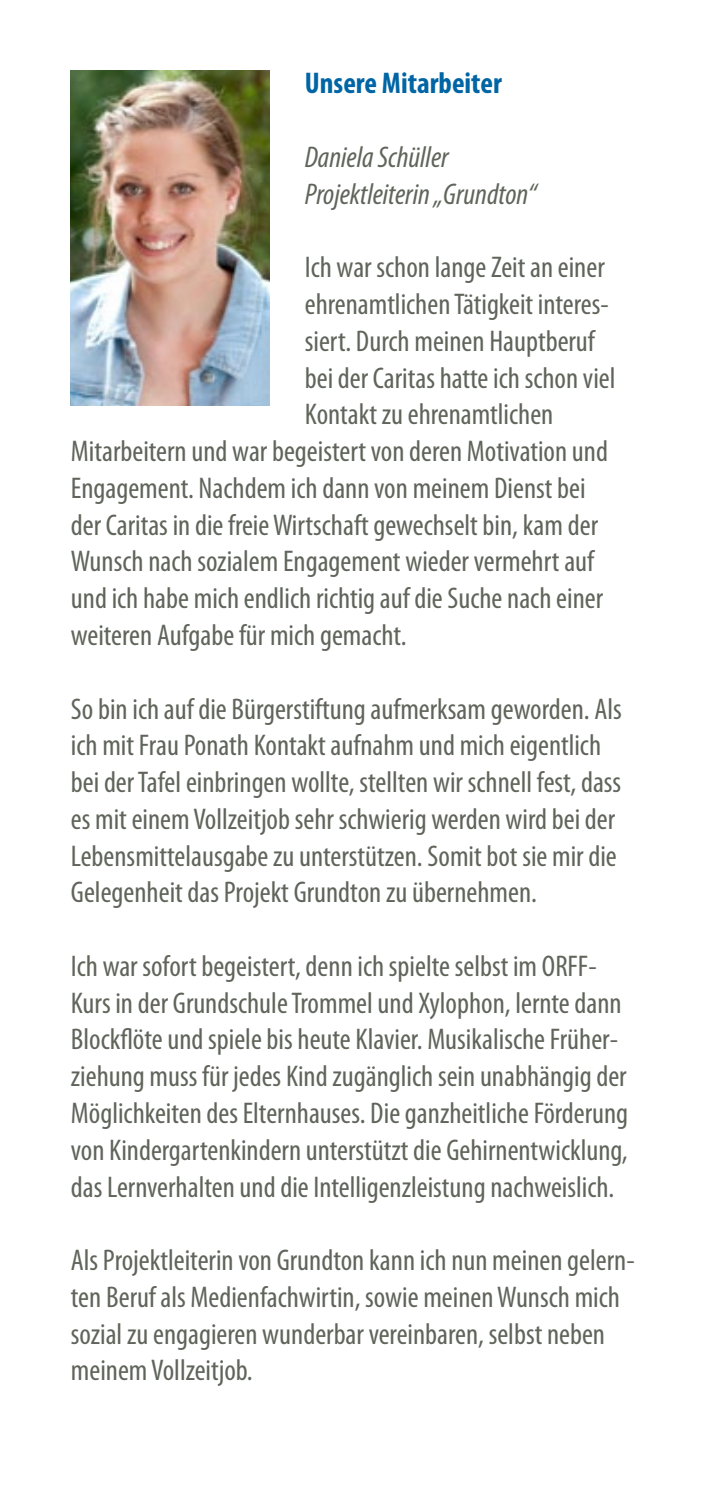
<style>
.page{position:relative;width:709px;height:1489px;background:#fff}
.page>*{position:absolute;margin:0;border:0;box-sizing:border-box;transform-origin:0 0}
.t1{font:condensed 30px/36.8px "Myriad Pro";color:#60655b}
.t2{font:italic condensed 30px "Myriad Pro";color:#60655b}
.t3{font:700 condensed 30px "Myriad Pro";color:#0065a4}
</style>
<div class="page">
<img style="left:71px;top:71px;width:198px;height:334px">
<p class="t3" style="left:305px;top:65px;width:198px">Unsere Mitarbeiter</p>
<p class="t2" style="left:305px;top:139px;width:145px">Daniela Schüller</p>
<p class="t2" style="left:305px;top:176px;width:234px">Projektleiterin „Grundton“</p>
<p class="t1" style="left:305px;top:248px;width:301px">Ich war schon lange Zeit an einer</p>
<p class="t1" style="left:305px;top:285px;width:305px">ehrenamtlichen Tätigkeit interes-</p>
<p class="t1" style="left:305px;top:322px;width:291px">siert. Durch meinen Hauptberuf</p>
<p class="t1" style="left:305px;top:359px;width:312px">bei der Caritas hatte ich schon viel</p>
<p class="t1" style="left:305px;top:395px;width:250px">Kontakt zu ehrenamtlichen</p>
<p class="t1" style="left:71px;top:432px;width:538px">Mitarbeitern und war begeistert von deren Motivation und</p>
<p class="t1" style="left:71px;top:469px;width:516px">Engagement. Nachdem ich dann von meinem Dienst bei</p>
<p class="t1" style="left:71px;top:506px;width:529px">der Caritas in die freie Wirtschaft gewechselt bin, kam der</p>
<p class="t1" style="left:71px;top:542px;width:524px">Wunsch nach sozialem Engagement wieder vermehrt auf</p>
<p class="t1" style="left:71px;top:579px;width:534px">und ich habe mich endlich richtig auf die Suche nach einer</p>
<p class="t1" style="left:71px;top:616px;width:337px">weiteren Aufgabe für mich gemacht.</p>
<p class="t1" style="left:71px;top:689px;width:552px">So bin ich auf die Bürgerstiftung aufmerksam geworden. Als ich mit Frau Ponath Kontakt aufnahm und mich eigentlich bei der Tafel einbringen wollte, stellten wir schnell fest, dass es mit einem Vollzeitjob sehr schwierig werden wird bei der Lebensmittelausgabe zu unterstützen. Somit bot sie mir die Gelegenheit das Projekt Grundton zu übernehmen.</p>
<p class="t1" style="left:71px;top:947px;width:559px">Ich war sofort begeistert, denn ich spielte selbst im ORFF-Kurs in der Grundschule Trommel und Xylophon, lernte dann Blockflöte und spiele bis heute Klavier. Musikalische Früher&shy;ziehung muss für jedes Kind zugänglich sein unabhängig der Möglichkeiten des Elternhauses. Die ganzheitliche Förderung von Kindergartenkindern unterstützt die Gehirnentwicklung, das Lernverhalten und die Intelligenzleistung nachweislich.</p>
<p class="t1" style="left:71px;top:1241px;width:565px">Als Projektleiterin von Grundton kann ich nun meinen gelern&shy;ten Beruf als Medienfachwirtin, sowie meinen Wunsch mich sozial zu engagieren wunderbar vereinbaren, selbst neben meinem Vollzeitjob.</p>
</div>
